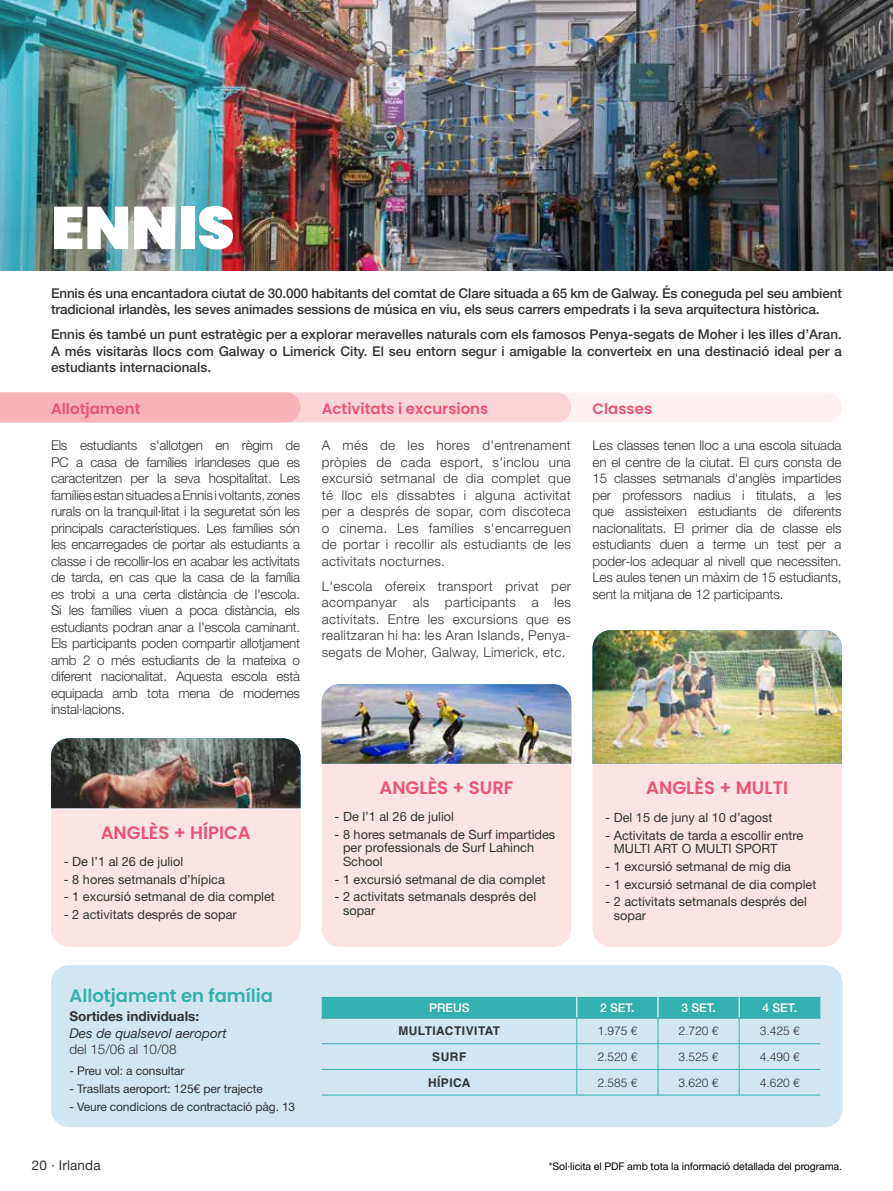
<style>
.page{position:relative;width:893px;height:1191px;background:#fff}
.page>*{position:absolute;margin:0;border:0;box-sizing:border-box;transform-origin:0 0}
.t1{font:900 60px "Poppins";color:#fff}
.t2{font:600 18px "Poppins";color:#ea5472}
.t3{font:600 18px "Poppins";color:#34b0b0}
.t4{font:600 15px "Poppins";color:#ea5472}
.t5{font:300 13.5px/16.5px "Helvetica Neue LT Std";color:#333332;text-align:justify}
.t6{font:500 13.5px/16.5px "Helvetica Neue LT Std";letter-spacing:-.01em;color:#333332}
.t7{font:italic 13.5px "Helvetica Neue LT Std";color:#333332}
.t8{font:700 13.5px "Helvetica Neue LT Std";color:#333332}
.t9{font:13.5px "Helvetica Neue";letter-spacing:.01em;color:#333332}
.t10{font:12.75px/13.5px "Helvetica Neue LT Std";color:#333332}
.t11{font:12px "Helvetica Neue LT Std";letter-spacing:-.01em;color:#333332}
.t12{font:300 12px "Helvetica LT Std";color:#333332}
.t13{font:700 12px "Helvetica LT Std";letter-spacing:.04em;color:#333332}
.t14{font:500 12px "Helvetica Neue LT Std";color:#fff}
.t15{font:10.5px "Helvetica Neue LT Std";letter-spacing:-.01em;color:#000}
</style>
<div class="page">
<img style="left:0;top:0;width:893px;height:271px">
<div style="left:322px;top:684px;width:249px;height:262px;background:#fce3e4;border-radius:18px"></div>
<div style="left:592px;top:630px;width:250px;height:316px;background:#fce3e4;border-radius:18px"></div>
<div style="left:51px;top:965px;width:791px;height:162px;background:#d2e6f2;border-radius:18px"></div>
<svg style="left:0;top:392px;width:842px;height:30px"></svg>
<hr style="left:322px;top:1094px;width:255px;height:1px;background:#34b0b0">
<hr style="left:577px;top:1094px;width:81px;height:1px;background:#34b0b0">
<svg style="left:322px;top:997px;width:498px;height:97px"></svg>
<hr style="left:658px;top:1094px;width:81px;height:1px;background:#34b0b0">
<hr style="left:739px;top:1043px;width:81px;height:1px;background:#34b0b0">
<hr style="left:739px;top:1069px;width:81px;height:1px;background:#34b0b0">
<hr style="left:739px;top:1094px;width:81px;height:1px;background:#34b0b0">
<img style="left:322px;top:684px;width:249px;height:79px">
<div style="left:51px;top:738px;width:249px;height:208px;background:#fce3e4;border-radius:18px"></div>
<img style="left:592px;top:630px;width:250px;height:133px">
<img style="left:51px;top:738px;width:249px;height:70px">
<h1 class="t1" style="left:51px;top:193px;width:185px">ENNIS</h1>
<p class="t6" style="left:51px;top:284px;width:792px">Ennis és una encantadora ciutat de 30.000 habitants del comtat de Clare situada a 65 km de Galway. És coneguda pel seu ambient tradicional irlandès, les seves animades sessions de música en viu, els seus carrers empedrats i la seva arquitectura històrica.</p>
<p class="t6" style="left:51px;top:326px;width:792px;text-align:justify">Ennis és també un punt estratègic per a explorar meravelles naturals com els famosos Penya-segats de Moher i les illes d’Aran.<br>A més visitaràs llocs com Galway o Limerick City. El seu entorn segur i amigable la converteix en una destinació ideal per a estudiants internacionals.</p>
<p class="t4" style="left:51px;top:399px;width:91px">Allotjament</p>
<p class="t4" style="left:322px;top:399px;width:168px">Activitats i excursions</p>
<p class="t4" style="left:593px;top:399px;width:61px">Classes</p>
<p class="t5" style="left:322px;top:437px;width:251px">A més de les hores d'entrenament pròpies de cada esport, s'inclou una excursió setmanal de dia complet que té lloc els dissabtes i alguna activitat per a després de sopar, com discoteca o cinema. Les famílies s'encarreguen de portar i recollir als estudiants de les activitats nocturnes.</p>
<p class="t5" style="left:322px;top:577px;width:251px">L'escola ofereix transport privat per acompanyar als participants a les activitats. Entre les excursions que es realitzaran hi ha: les Aran Islands, Penya&shy;segats de Moher, Galway, Limerick, etc.</p>
<p class="t5" style="left:51px;top:437px;width:251px">Els estudiants s'allotgen en règim de PC a casa de famílies irlandeses que es caracteritzen per la seva hospitalitat. Les famílies estan situades a Ennis i voltants, zones rurals on la tranquil·litat i la seguretat són les principals característiques. Les famílies són les encarregades de portar als estudiants a classe i de recollir-los en acabar les activitats de tarda, en cas que la casa de la família es trobi a una certa distància de l'escola.<br>Si les famílies viuen a poca distància, els estudiants podran anar a l'escola caminant.<br>Els participants poden compartir allotjament amb 2 o més estudiants de la mateixa o diferent nacionalitat. Aquesta escola està equipada amb tota mena de modernes instal·lacions.</p>
<p class="t5" style="left:592px;top:437px;width:251px">Les classes tenen lloc a una escola situada en el centre de la ciutat. El curs consta de 15 classes setmanals d'anglès impartides per professors nadius i titulats, a les que assisteixen estudiants de diferents nacionalitats. El primer dia de classe els estudiants duen a terme un test per a poder-los adequar al nivell que necessiten.<br>Les aules tenen un màxim de 15 estudiants, sent la mitjana de 12 participants.</p>
<h2 class="t2" style="left:101px;top:822px;width:152px">ANGLÈS + HÍPICA</h2>
<p class="t10" style="left:64px;top:854px;width:121px">- De l’1 al 26 de juliol</p>
<p class="t10" style="left:64px;top:872px;width:163px">- 8 hores setmanals d’hípica</p>
<p class="t10" style="left:64px;top:890px;width:213px">- 1 excursió setmanal de dia complet</p>
<p class="t10" style="left:64px;top:907px;width:175px">- 2 activitats després de sopar</p>
<h2 class="t3" style="left:69px;top:985px;width:205px">Allotjament en família</h2>
<p class="t8" style="left:69px;top:1008px;width:131px">Sortides individuals:</p>
<p class="t7" style="left:69px;top:1024px;width:159px">Des de qualsevol aeroport</p>
<p class="t5" style="left:69px;top:1040px;width:109px">del 15/06 al 10/08</p>
<p class="t11" style="left:69px;top:1064px;width:116px">- Preu vol: a consultar</p>
<p class="t11" style="left:69px;top:1081px;width:195px">- Trasllats aeroport: 125€ per trajecte</p>
<p class="t11" style="left:69px;top:1099px;width:227px">- Veure condicions de contractació pàg. 13</p>
<h2 class="t2" style="left:379px;top:777px;width:136px">ANGLÈS + SURF</h2>
<h2 class="t2" style="left:646px;top:777px;width:143px">ANGLÈS + MULTI</h2>
<p class="t10" style="left:334px;top:809px;width:121px">- De l’1 al 26 de juliol</p>
<p class="t10" style="left:343px;top:827px;width:214px;text-indent:-9px">- 8 hores setmanals de Surf impartides per professionals de Surf Lahinch<br>School</p>
<p class="t10" style="left:334px;top:872px;width:213px">- 1 excursió setmanal de dia complet</p>
<p class="t10" style="left:343px;top:890px;width:195px;text-indent:-9px">- 2 activitats setmanals després del sopar</p>
<p class="t10" style="left:605px;top:810px;width:169px">- Del 15 de juny al 10 d’agost</p>
<p class="t10" style="left:614px;top:828px;width:191px;text-indent:-9px">- Activitats de tarda a escollir entre<br>MULTI ART O MULTI SPORT</p>
<p class="t10" style="left:605px;top:859px;width:187px">- 1 excursió setmanal de mig dia</p>
<p class="t10" style="left:605px;top:877px;width:213px">- 1 excursió setmanal de dia complet</p>
<p class="t10" style="left:614px;top:895px;width:195px;text-indent:-9px">- 2 activitats setmanals després del sopar</p>
<p class="t14" style="left:429px;top:1000px;width:42px">PREUS</p>
<p class="t14" style="left:600px;top:1000px;width:36px">2 SET.</p>
<p class="t14" style="left:681px;top:1000px;width:36px">3 SET.</p>
<p class="t14" style="left:762px;top:1000px;width:36px">4 SET.</p>
<p class="t13" style="left:398px;top:1023px;width:103px">MULTIACTIVITAT</p>
<p class="t12" style="left:597px;top:1023px;width:42px">1.975 €</p>
<p class="t12" style="left:679px;top:1023px;width:42px">2.720 €</p>
<p class="t12" style="left:760px;top:1023px;width:42px">3.425 €</p>
<p class="t13" style="left:432px;top:1049px;width:36px">SURF</p>
<p class="t12" style="left:597px;top:1049px;width:42px">2.520 €</p>
<p class="t12" style="left:679px;top:1049px;width:42px">3.525 €</p>
<p class="t12" style="left:760px;top:1049px;width:42px">4.490 €</p>
<p class="t13" style="left:428px;top:1075px;width:44px">HÍPICA</p>
<p class="t12" style="left:597px;top:1074px;width:42px">2.585 €</p>
<p class="t12" style="left:679px;top:1074px;width:42px">3.620 €</p>
<p class="t12" style="left:760px;top:1074px;width:42px">4.620 €</p>
<p class="t9" style="left:32px;top:1155px;width:70px">20 · Irlanda</p>
<p class="t15" style="left:549px;top:1160px;width:294px">*Sol·licita el PDF amb tota la informació detallada del programa.</p>
</div>
